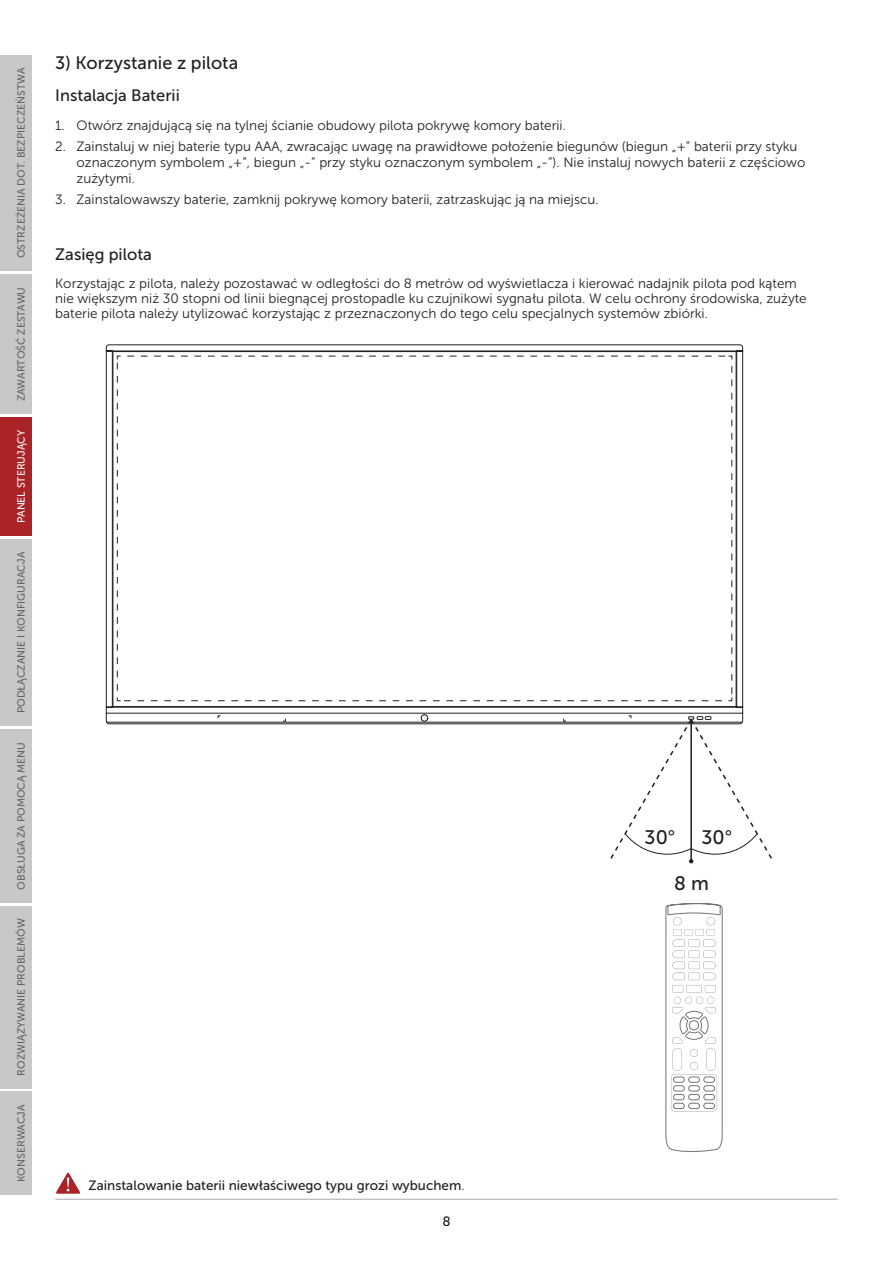
<style>
.page{position:relative;width:893px;height:1263px;background:#fff}
.page>*{position:absolute;margin:0;border:0;box-sizing:border-box;transform-origin:0 0}
.t1{font:19.5px "Museo Sans 500";color:#231f20}
.t2{font:18px "Museo Sans 500";color:#231f20}
.t3{font:16.5px "Museo Sans 500";color:#231f20}
.Standard_Paragraf{font:13.5px/16.2px "Museo Sans 300";color:#231f20}
.Standard_Paragraf-2{font:13.5px "Museo Sans 500";color:#231f20}
.t4{font:10.5px "Museo Sans 500";color:#636366}
.t5{font:10.5px "Museo Sans 500";color:#fff}
.s1{font-family:"Museo Sans 300"}
</style>
<div class="page">
<hr style="left:55px;top:1199px;width:783px;height:1px;background:#a8a9ad">
<div style="left:0;top:55px;width:32px;height:216px;background:#c7c8ca"></div>
<div style="left:0;top:417px;width:32px;height:119px;background:#a92327"></div>
<div style="left:0;top:274px;width:32px;height:140px;background:#c7c8ca"></div>
<div style="left:0;top:539px;width:32px;height:187px;background:#c7c8ca"></div>
<div style="left:0;top:729px;width:32px;height:173px;background:#c7c8ca"></div>
<div style="left:0;top:905px;width:32px;height:183px;background:#c7c8ca"></div>
<div style="left:0;top:1092px;width:32px;height:103px;background:#c7c8ca"></div>
<svg style="left:106px;top:344px;width:637px;height:380px"></svg>
<hr style="left:107px;top:722px;width:635px;height:1px;background:#231f20">
<svg style="left:666px;top:903px;width:57px;height:249px"></svg>
<svg style="left:218px;top:714px;width:554px;height:149px"></svg>
<svg style="left:56px;top:1172px;width:24px;height:22px"></svg>
<p class="t4" style="left:16px;top:258px;width:192px;rotate:-90deg">OSTRZEŻENIA DOT. BEZPIECZEŃSTWA</p>
<p class="t4" style="left:16px;top:401px;width:116px;rotate:-90deg">ZAWARTOŚĆ ZESTAWU</p>
<p class="t5" style="left:16px;top:523px;width:95px;rotate:-90deg">PANEL STERUJĄCY</p>
<p class="t4" style="left:16px;top:713px;width:163px;rotate:-90deg">PODŁĄCZANIE I KONFIGURACJA</p>
<p class="t4" style="left:16px;top:889px;width:149px;rotate:-90deg">OBSŁUGA ZA POMOCĄ MENU</p>
<p class="t4" style="left:16px;top:1076px;width:159px;rotate:-90deg">ROZWIĄZYWANIE PROBLEMÓW</p>
<p class="t4" style="left:16px;top:1182px;width:79px;rotate:-90deg">KONSERWACJA</p>
<h3 class="t2" style="left:55px;top:53px;width:184px">3) Korzystanie z pilota</h3>
<h4 class="t3" style="left:55px;top:87px;width:126px">Instalacja Baterii</h4>
<p class="Standard_Paragraf" style="left:55px;top:118px;width:512px">1. Otwórz znajdującą się na tylnej ścianie obudowy pilota pokrywę komory baterii.</p>
<p class="Standard_Paragraf" style="left:77px;top:138px;width:730px;text-indent:-21px">2. Zainstaluj w niej baterie typu AAA, zwracając uwagę na prawidłowe położenie biegunów (biegun „+” baterii przy styku oznaczonym symbolem „+”, biegun „-” przy styku oznaczonym symbolem „-”). Nie instaluj nowych baterii z częściowo zużytymi.</p>
<p class="Standard_Paragraf" style="left:55px;top:191px;width:545px">3. Zainstalowawszy baterie, zamknij pokrywę komory baterii, zatrzaskując ją na miejscu.</p>
<h4 class="t3" style="left:55px;top:245px;width:98px">Zasięg pilota</h4>
<p class="Standard_Paragraf" style="left:55px;top:276px;width:753px;line-height:15px">Korzystając z pilota, należy pozostawać w odległości do 8 metrów od wyświetlacza i kierować nadajnik pilota pod kątem nie większym niż 30 stopni od linii biegnącej prostopadle ku czujnikowi sygnału pilota. W celu ochrony środowiska, zużyte baterie pilota należy utylizować korzystając z przeznaczonych do tego celu specjalnych systemów zbiórki.</p>
<p class="Standard_Paragraf-2" style="left:89px;top:1178px;width:378px">Zainstalowanie baterii niewłaściwego typu grozi wybuchem<span class="s1">.</span></p>
<p class="Standard_Paragraf-2" style="left:442px;top:1214px;width:10px">8</p>
<p class="t1" style="left:645px;top:826px;width:32px">30<span class="s1">°</span></p>
<p class="t1" style="left:702px;top:826px;width:32px">30<span class="s1">°</span></p>
<p class="t1" style="left:674px;top:872px;width:36px">8 m</p>
</div>
